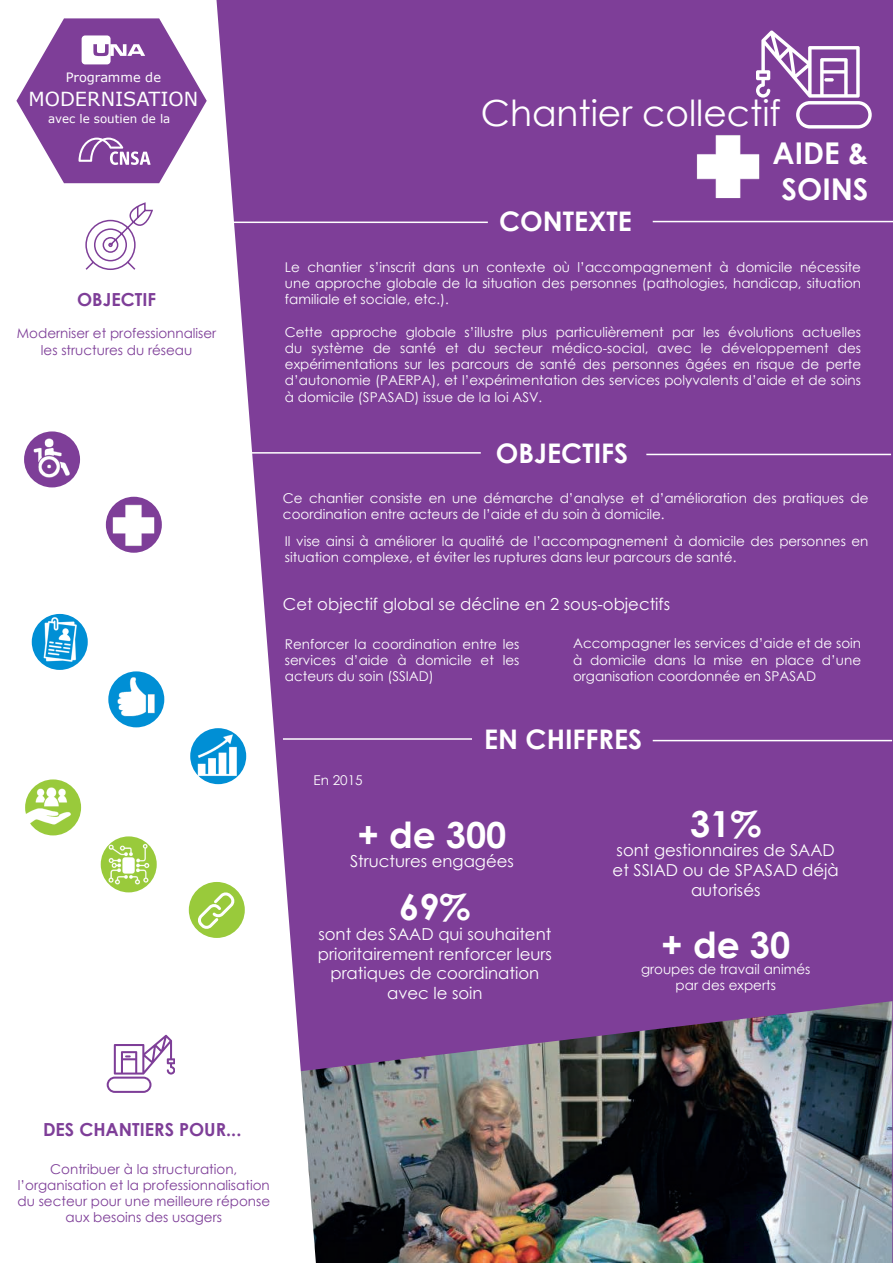
<style>
.page{position:relative;width:893px;height:1263px;background:#7e3e98}
.page>*{position:absolute;margin:0;border:0;box-sizing:border-box;transform-origin:0 0}
.t1{font:36px "Century Gothic";color:#fff}
.t2{font:700 36px "Century Gothic";color:#fff}
.t3{font:700 30px/36px "Century Gothic";color:#fff;text-align:center}
.t4{font:700 27px "Century Gothic";color:#fff}
.t5{font:19.35px "Verdana";color:#fff}
.t6{font:700 18px "Century Gothic";color:#7e3e98}
.t7{font:16.5px/19.8px "Century Gothic";color:#fff;text-align:center}
.t8{font:13.5px/16.2px "Century Gothic";color:#fff;text-align:justify}
.t9{font:13.5px/16.2px "Century Gothic";color:#7e3e98;text-align:center}
.t10{font:12.9px "Verdana";color:#fff}
.t11{font:11.85px "Verdana";color:#fff}
</style>
<div class="page">
<img style="left:316px;top:1001px;width:576px;height:262px">
<svg style="left:0;top:0;width:316px;height:1263px;fill:#fff"></svg>
<svg style="left:16px;top:18px;width:191px;height:165px"></svg>
<svg style="left:757px;top:30px;width:115px;height:99px"></svg>
<hr style="left:653px;top:221px;width:240px;height:1px;background:#fff">
<hr style="left:231px;top:222px;width:257px;height:1px;background:#fff">
<hr style="left:646px;top:454px;width:245px;height:1px;background:#fff">
<hr style="left:246px;top:452px;width:235px;height:2px;background:#fff">
<div style="left:24px;top:431px;width:56px;height:56px;background:#7e3e98;border-radius:50%"></div>
<img style="left:25px;top:432px;width:52px;height:49px">
<img style="left:103px;top:495px;width:60px;height:61px">
<div style="left:32px;top:614px;width:56px;height:56px;background:#008fd5;border-radius:50%"></div>
<img style="left:38px;top:615px;width:45px;height:50px">
<img style="left:104px;top:665px;width:64px;height:63px">
<div style="left:190px;top:728px;width:56px;height:56px;background:#008fd5;border-radius:50%"></div>
<img style="left:193px;top:734px;width:46px;height:42px">
<img style="left:16px;top:780px;width:63px;height:55px">
<div style="left:101px;top:836px;width:56px;height:56px;background:#99ca3b;border-radius:50%"></div>
<img style="left:107px;top:844px;width:45px;height:40px">
<div style="left:189px;top:882px;width:56px;height:56px;background:#99ca3b;border-radius:50%"></div>
<svg style="left:195px;top:889px;width:43px;height:43px"></svg>
<svg style="left:84px;top:203px;width:70px;height:68px;background:#ece3f0"></svg>
<svg style="left:107px;top:1035px;width:68px;height:58px;background:#e0d1e6"></svg>
<hr style="left:653px;top:740px;width:239px;height:1px;background:#fff">
<hr style="left:283px;top:738px;width:189px;height:2px;background:#fff">
<img style="left:696px;top:121px;width:77px;height:78px">
<p class="t10" style="left:66px;top:69px;width:97px">Programme de</p>
<h3 class="t5" style="left:29px;top:85px;width:171px">MODERNISATION</h3>
<p class="t11" style="left:48px;top:110px;width:124px">avec le soutien de la</p>
<h3 class="t6" style="left:77px;top:286px;width:80px">OBJECTIF</h3>
<p class="t9" style="left:17px;top:325px;width:201px">Moderniser et professionnaliser les structures du réseau</p>
<h1 class="t1" style="left:481px;top:88px;width:302px">Chantier collectif</h1>
<h3 class="t4" style="left:499px;top:201px;width:134px">CONTEXTE</h3>
<h2 class="t3" style="left:772px;top:134px;width:98px">AIDE &amp;<br>SOINS</h2>
<p class="t8" style="left:285px;top:259px;width:578px">Le chantier s’inscrit dans un contexte où l’accompagnement à domicile nécessite une approche globale de la situation des personnes (pathologies, handicap, situation familiale et sociale, etc.).</p>
<p class="t8" style="left:285px;top:324px;width:578px">Cette approche globale s’illustre plus particulièrement par les évolutions actuelles du système de santé et du secteur médico-social, avec le développement des expérimentations sur les parcours de santé des personnes âgées en risque de perte d’autonomie (PAERPA), et l’expérimentation des services polyvalents d’aide et de soins à domicile (SPASAD) issue de la loi ASV.</p>
<h3 class="t4" style="left:496px;top:433px;width:134px">OBJECTIFS</h3>
<p class="t8" style="left:283px;top:489px;width:587px">Ce chantier consiste en une démarche d’analyse et d’amélioration des pratiques de coordination entre acteurs de l’aide et du soin à domicile.</p>
<p class="t8" style="left:285px;top:532px;width:585px">Il vise ainsi à améliorer la qualité de l’accompagnement à domicile des personnes en situation complexe, et éviter les ruptures dans leur parcours de santé.</p>
<p class="t7" style="left:283px;top:594px;width:389px">Cet objectif global se décline en 2 sous-objectifs</p>
<p class="t8" style="left:285px;top:635px;width:236px">Renforcer la coordination entre les services d’aide à domicile et les acteurs du soin (SSIAD)</p>
<p class="t8" style="left:573px;top:635px;width:290px">Accompagner les services d’aide et de soin à domicile dans la mise en place d’une organisation coordonnée en SPASAD</p>
<h3 class="t4" style="left:484px;top:719px;width:160px">EN CHIFFRES</h3>
<p class="t8" style="left:313px;top:772px;width:51px">En 2015</p>
<h1 class="t2" style="left:357px;top:807px;width:151px">+ de 300</h1>
<p class="t7" style="left:350px;top:851px;width:165px">Structures engagées</p>
<h1 class="t2" style="left:690px;top:796px;width:73px">31%</h1>
<p class="t7" style="left:613px;top:840px;width:228px">sont gestionnaires de SAAD et SSIAD ou de SPASAD déjà autorisés</p>
<h1 class="t2" style="left:399px;top:879px;width:73px">69%</h1>
<p class="t7" style="left:318px;top:924px;width:235px">sont des SAAD qui souhaitent prioritairement renforcer leurs pratiques de coordination avec le soin</p>
<h1 class="t2" style="left:661px;top:917px;width:130px">+ de 30</h1>
<p class="t8" style="left:641px;top:961px;width:171px;text-align:center">groupes de travail animés par des experts</p>
<h3 class="t6" style="left:43px;top:1115px;width:200px">DES CHANTIERS POUR...</h3>
<p class="t9" style="left:18px;top:1160px;width:254px">Contribuer à la structuration, l’organisation et la professionnalisation du secteur pour une meilleure réponse aux besoins des usagers</p>
</div>
